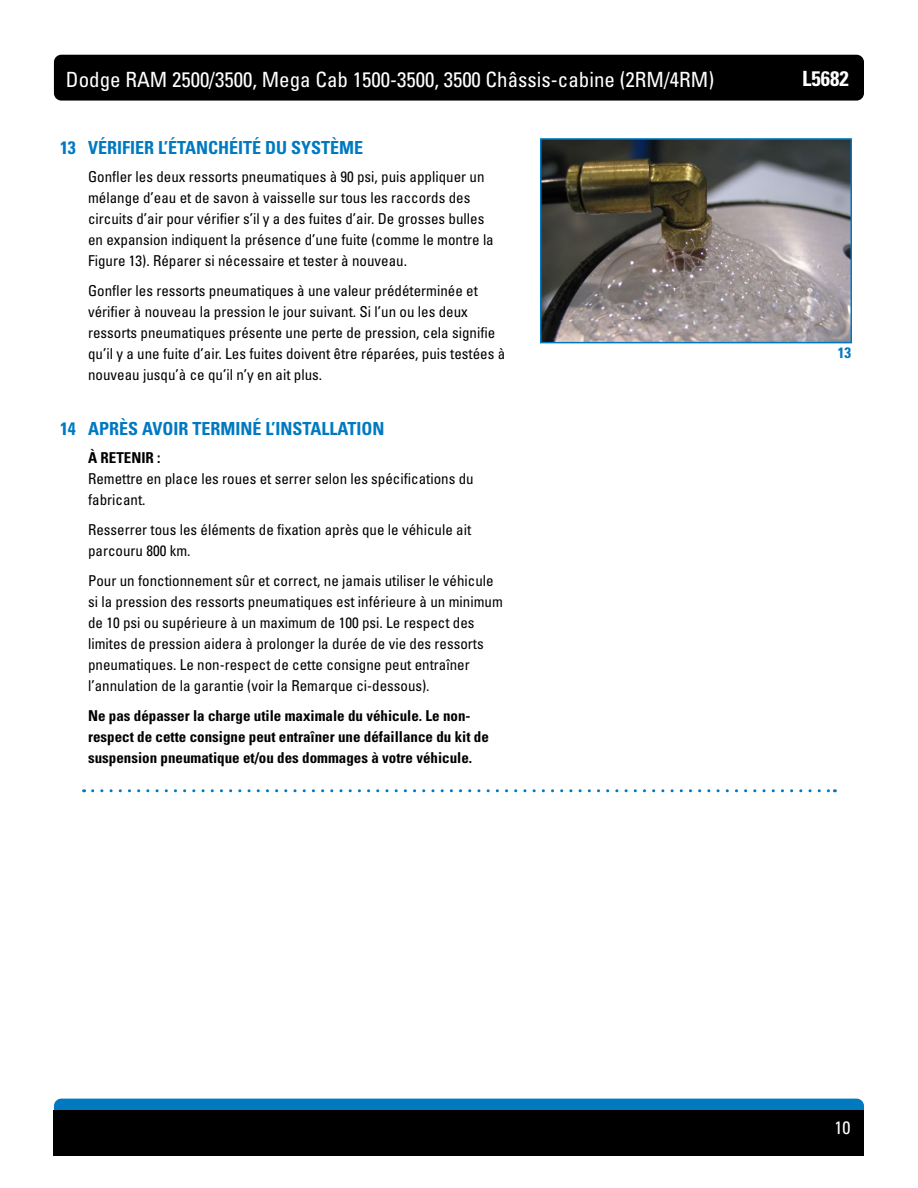
<style>
.page{position:relative;width:918px;height:1188px;background:#fff}
.page>*{position:absolute;margin:0;border:0;box-sizing:border-box;transform-origin:0 0}
.t1{font:condensed 21px "Univers LT Std";color:#fff}
.t2{font:700 condensed 21px "Univers LT Std";color:#fff}
.t3{font:700 condensed 18px "Univers LT Std";color:#0079c1}
.t4{font:condensed 18px "Univers LT Std";color:#fff}
.t5{font:condensed 15px/21px "Univers LT Std";color:#000}
.t6{font:700 condensed 15px/21px "Univers LT Std";color:#000}
.t7{font:700 condensed 15px "Univers LT Std";color:#0079c1}
</style>
<div class="page">
<div style="left:54px;top:55px;width:810px;height:46px;background:#000;border-radius:7px"></div>
<div style="left:54px;top:1099px;width:810px;height:45px;background:#0079c1;border-radius:7px"></div>
<div style="left:54px;top:1110px;width:810px;height:46px;background:#000"></div>
<svg style="left:93px;top:789px;width:742px;height:3px"></svg>
<img style="left:543px;top:141px;width:306px;height:199px">
<div style="left:540px;top:138px;width:312px;height:205px;border:2px solid #0079c1"></div>
<h1 class="t1" style="left:66px;top:66px;width:650px">Dodge RAM 2500/3500, Mega Cab 1500-3500, 3500 Châssis-cabine (2RM/4RM)</h1>
<h1 class="t2" style="left:802px;top:65px;width:48px">L5682</h1>
<p class="t3" style="left:60px;top:137px;width:305px">13 VÉRIFIER L’ÉTANCHÉITÉ DU SYSTÈME</p>
<p class="t5" style="left:88px;top:166px;width:407px">Gonfler les deux ressorts pneumatiques à 90 psi, puis appliquer un mélange d’eau et de savon à vaisselle sur tous les raccords des circuits d’air pour vérifier s’il y a des fuites d’air. De grosses bulles en expansion indiquent la présence d’une fuite (comme le montre la Figure 13). Réparer si nécessaire et tester à nouveau.</p>
<p class="t5" style="left:88px;top:280px;width:419px">Gonfler les ressorts pneumatiques à une valeur prédéterminée et vérifier à nouveau la pression le jour suivant. Si l’un ou les deux ressorts pneumatiques présente une perte de pression, cela signifie qu’il y a une fuite d’air. Les fuites doivent être réparées, puis testées à nouveau jusqu’à ce qu’il n’y en ait plus.</p>
<p class="t3" style="left:60px;top:417px;width:326px">14 APRÈS AVOIR TERMINÉ L’INSTALLATION</p>
<p class="t6" style="left:88px;top:447px;width:74px">À RETENIR :</p>
<p class="t5" style="left:88px;top:468px;width:387px">Remettre en place les roues et serrer selon les spécifications du fabricant.</p>
<p class="t5" style="left:88px;top:519px;width:385px">Resserrer tous les éléments de fixation après que le véhicule ait parcouru 800 km.</p>
<p class="t5" style="left:88px;top:570px;width:416px">Pour un fonctionnement sûr et correct, ne jamais utiliser le véhicule si la pression des ressorts pneumatiques est inférieure à un minimum de 10 psi ou supérieure à un maximum de 100 psi. Le respect des limites de pression aidera à prolonger la durée de vie des ressorts pneumatiques. Le non-respect de cette consigne peut entraîner l’annulation de la garantie (voir la Remarque ci-dessous).</p>
<p class="t6" style="left:88px;top:705px;width:402px">Ne pas dépasser la charge utile maximale du véhicule. Le non&shy;respect de cette consigne peut entraîner une défaillance du kit de suspension pneumatique et/ou des dommages à votre véhicule.</p>
<p class="t7" style="left:838px;top:343px;width:15px">13</p>
<p class="t4" style="left:835px;top:1116px;width:17px">10</p>
</div>
